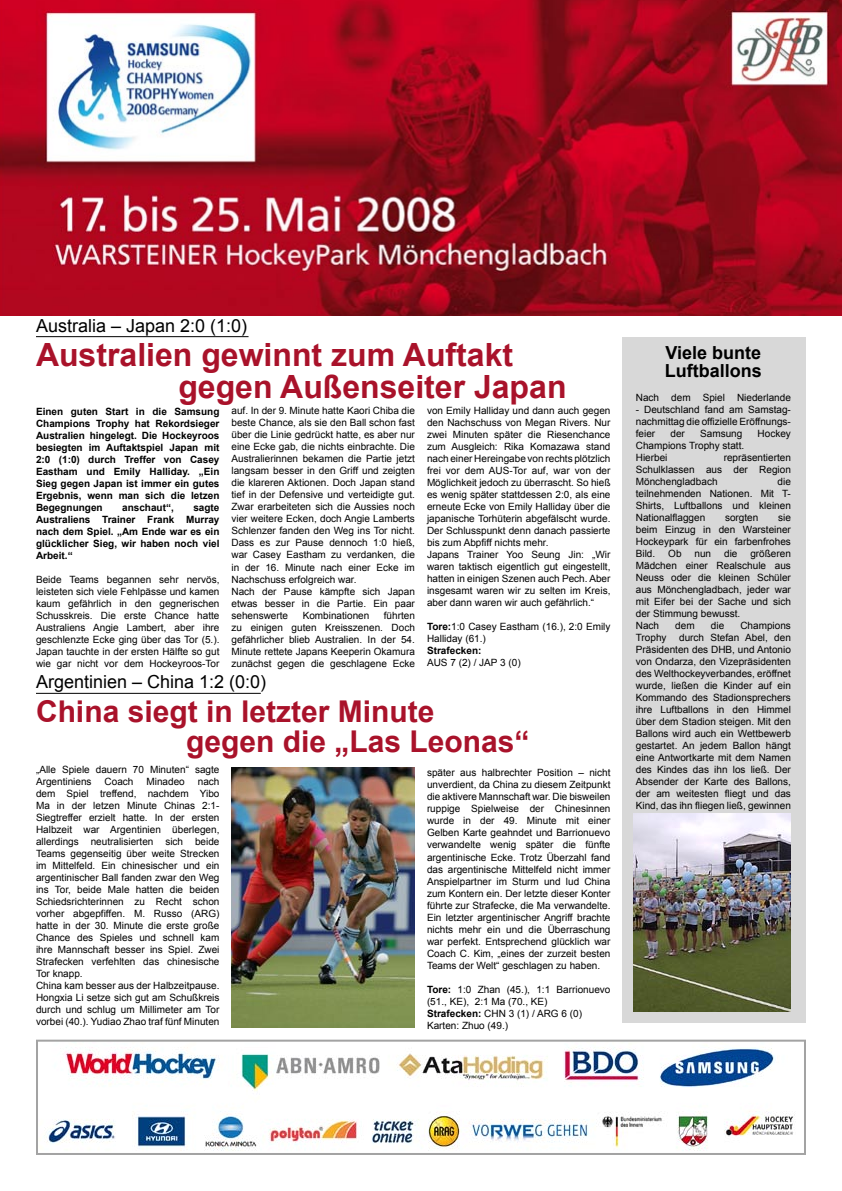
<style>
.page{position:relative;width:842px;height:1191px;background:#fff}
.page>*{position:absolute;margin:0;border:0;box-sizing:border-box;transform-origin:0 0}
.t1{font:700 32px "Arial";color:#a9122a}
.t2{font:700 30px "Arial";color:#a9122a}
.t3{font:18px "Arial";color:#000}
.t4{font:700 18px/18px "Arial";color:#000}
.t5{font:10px/12px "Arial";color:#000;text-align:justify}
.t6{font:700 10px/12px "Arial";color:#000;text-align:justify}
.s1{font-weight:700}
</style>
<div class="page">
<img style="left:0;top:0;width:842px;height:315px">
<img style="left:47px;top:1047px;width:748px;height:104px">
<div style="left:36px;top:1039px;width:770px;height:116px;border:2px solid #a3a3a3"></div>
<div style="left:622px;top:337px;width:184px;height:685px;background:#d8d8d8"></div>
<img style="left:633px;top:813px;width:158px;height:199px">
<img style="left:231px;top:767px;width:184px;height:261px">
<hr style="left:36px;top:693px;width:225px;height:1px;background:#000">
<hr style="left:36px;top:336px;width:213px;height:1px;background:#000">
<p class="t3" style="left:36px;top:314px;width:213px">Australia – Japan 2:0 (1:0)</p>
<p class="t1" style="left:36px;top:333px;width:479px">Australien gewinnt zum Auftakt</p>
<p class="t1" style="left:178px;top:365px;width:390px">gegen Außenseiter Japan</p>
<p class="t6" style="left:36px;top:405px;width:185px">Einen guten Start in die Samsung Champions Trophy hat Rekordsieger Australien hingelegt. Die Hockeyroos besiegten im Auftaktspiel Japan mit 2:0 (1:0) durch Treffer von Casey Eastham und Emily Halliday. „Ein Sieg gegen Japan ist immer ein gutes Ergebnis, wenn man sich die letzen Begegnungen</p>
<p class="t5" style="left:427px;top:405px;width:185px">von Emily Halliday und dann auch gegen den Nachschuss von Megan Rivers. Nur zwei Minuten später die Riesenchance zum Ausgleich: Rika Komazawa stand nach einer Hereingabe von rechts plötzlich frei vor dem AUS-Tor auf, war von der Möglichkeit jedoch zu überrascht. So hieß es wenig später stattdessen 2:0, als eine erneute Ecke von Emily Halliday über die japanische Torhüterin abgefälscht wurde.<br>Der Schlusspunkt denn danach passierte bis zum Abpfiff nichts mehr.</p>
<p class="t5" style="left:427px;top:549px;width:185px">Japans Trainer Yoo Seung Jin: „Wir waren taktisch eigentlich gut eingestellt, hatten in einigen Szenen auch Pech. Aber insgesamt waren wir zu selten im Kreis, aber dann waren wir auch gefährlich.“</p>
<p class="t5" style="left:427px;top:621px;width:185px"><span class="s1">Tore:</span>1:0 Casey Eastham (16.), 2:0 Emily<br>Halliday (61.)</p>
<p class="t6" style="left:427px;top:645px;width:56px">Strafecken:</p>
<p class="t5" style="left:427px;top:657px;width:95px">AUS 7 (2) / JAP 3 (0)</p>
<p class="t2" style="left:36px;top:691px;width:400px">China siegt in letzter Minute</p>
<p class="t2" style="left:186px;top:721px;width:345px">gegen die „Las Leonas“</p>
<p class="t5" style="left:36px;top:763px;width:185px">„Alle Spiele dauern 70 Minuten“ sagte<br>Argentiniens</p>
<p class="t5" style="left:231px;top:405px;width:185px">auf. In der 9. Minute hatte Kaori Chiba die beste Chance, als sie den Ball schon fast über die Linie gedrückt hatte, es aber nur eine Ecke gab, die nichts einbrachte. Die Australierinnen bekamen die Partie jetzt langsam besser in den Griff und zeigten die klareren Aktionen. Doch Japan stand tief in der Defensive und verteidigte gut.<br>Zwar erarbeiteten sich die Aussies noch vier weitere Ecken, doch Angie Lamberts Schlenzer fanden den Weg ins Tor nicht.<br>Dass es zur Pause dennoch 1:0 hieß, war Casey Eastham zu verdanken, die in der 16. Minute nach einer Ecke im Nachschuss erfolgreich war.</p>
<p class="t5" style="left:231px;top:585px;width:185px">Nach der Pause kämpfte sich Japan etwas besser in die Partie. Ein paar sehenswerte</p>
<p class="t6" style="left:122px;top:501px;width:53px">anschaut“,</p>
<p class="t6" style="left:36px;top:501px;width:185px;text-indent:157px">sagte Australiens Trainer Frank Murray nach dem Spiel. „Am Ende war es ein glücklicher Sieg, wir haben noch viel Arbeit.“</p>
<p class="t5" style="left:36px;top:573px;width:185px">Beide Teams begannen sehr nervös, leisteten sich viele Fehlpässe und kamen kaum gefährlich in den gegnerischen Schusskreis. Die erste Chance hatte Australiens Angie Lambert, aber ihre geschlenzte Ecke ging über das Tor (5.).<br>Japan tauchte in der ersten Hälfte so gut wie gar nicht vor dem Hockeyroos-Tor</p>
<p class="t5" style="left:231px;top:609px;width:185px;text-indent:152px">führten zu einigen guten Kreisszenen. Doch gefährlicher blieb Australien. In der 54.<br>Minute rettete Japans Keeperin Okamura zunächst gegen die geschlagene Ecke</p>
<p class="t5" style="left:303px;top:609px;width:68px">Kombinationen</p>
<p class="t3" style="left:36px;top:670px;width:232px">Argentinien – China 1:2 (0:0)</p>
<p class="t5" style="left:427px;top:767px;width:185px">später aus halbrechter Position – nicht unverdient, da China zu diesem Zeitpunkt die aktivere Mannschaft war. Die bisweilen ruppige Spielweise der Chinesinnen wurde in der 49. Minute mit einer Gelben Karte geahndet und Barrionuevo verwandelte wenig später die fünfte argentinische Ecke. Trotz Überzahl fand das argentinische Mittelfeld nicht immer Anspielpartner im Sturm und lud China zum Kontern ein. Der letzte dieser Konter führte zur Strafecke, die Ma verwandelte.<br>Ein letzter argentinischer Angriff brachte nichts mehr ein und die Überraschung war perfekt. Entsprechend glücklich war Coach C. Kim, „eines der zurzeit besten Teams der Welt“ geschlagen zu haben.</p>
<p class="t5" style="left:427px;top:983px;width:185px"><span class="s1">Tore:</span> 1:0 Zhan (45.), 1:1 Barrionuevo (51., KE), 2:1 Ma (70., KE)</p>
<p class="t5" style="left:427px;top:1007px;width:157px"><span class="s1">Strafecken:</span> CHN 3 (1) / ARG 6 (0)</p>
<p class="t5" style="left:427px;top:1019px;width:83px">Karten: Zhuo (49.)</p>
<p class="t5" style="left:105px;top:775px;width:30px">Coach</p>
<p class="t5" style="left:146px;top:775px;width:40px">Minadeo</p>
<p class="t5" style="left:36px;top:775px;width:185px;text-indent:162px">nach dem Spiel treffend, nachdem Yibo Ma in der letzen Minute Chinas 2:1- Siegtreffer erzielt hatte. In der ersten Halbzeit war Argentinien überlegen, allerdings neutralisierten sich beide Teams gegenseitig über weite Strecken im Mittelfeld. Ein chinesischer und ein argentinischer Ball fanden zwar den Weg ins Tor, beide Male hatten die beiden Schiedsrichterinnen zu Recht schon vorher abgepfiffen. M. Russo (ARG) hatte in der 30. Minute die erste große Chance des Spieles und schnell kam ihre Mannschaft besser ins Spiel. Zwei Strafecken verfehlten das chinesische Tor knapp.</p>
<p class="t5" style="left:36px;top:979px;width:185px">China kam besser aus der Halbzeitpause.<br>Hongxia Li setze sich gut am Schußkreis durch und schlug um Millimeter am Tor vorbei (40.). Yudiao Zhao traf fünf Minuten</p>
<p class="t4" style="left:665px;top:344px;width:99px">Viele bunte<br>Luftballons</p>
<p class="t5" style="left:636px;top:391px;width:157px">Nach dem Spiel Niederlande</p>
<p class="t5" style="left:636px;top:403px;width:157px">- Deutschland fand am Samstag&shy;nachmittag die offizielle Eröffnungs&shy;feier</p>
<p class="t5" style="left:670px;top:427px;width:16px">der</p>
<p class="t5" style="left:700px;top:427px;width:44px">Samsung</p>
<p class="t5" style="left:758px;top:427px;width:35px">Hockey</p>
<p class="t5" style="left:636px;top:439px;width:110px">Champions Trophy statt.</p>
<p class="t5" style="left:636px;top:451px;width:33px">Hierbei</p>
<p class="t5" style="left:636px;top:451px;width:157px;text-indent:88px">repräsentierten Schulklassen aus der Region Mönchengladbach</p>
<p class="t5" style="left:636px;top:475px;width:157px;text-indent:142px">die teilnehmenden Nationen. Mit T-Shirts, Luftballons und kleinen Nationalflaggen</p>
<p class="t5" style="left:636px;top:511px;width:157px;text-indent:142px">sie beim Einzug in den Warsteiner Hockeypark für ein farbenfrohes Bild.</p>
<p class="t5" style="left:725px;top:511px;width:35px">sorgten</p>
<p class="t5" style="left:668px;top:547px;width:15px">Ob</p>
<p class="t5" style="left:694px;top:547px;width:18px">nun</p>
<p class="t5" style="left:724px;top:547px;width:15px">die</p>
<p class="t5" style="left:636px;top:547px;width:157px;text-indent:115px">größeren Mädchen einer Realschule aus Neuss oder die kleinen Schüler aus Mönchengladbach, jeder war mit Eifer bei der Sache und sich der Stimmung bewusst.</p>
<p class="t5" style="left:636px;top:619px;width:25px">Nach</p>
<p class="t5" style="left:675px;top:619px;width:21px">dem</p>
<p class="t5" style="left:711px;top:619px;width:15px">die</p>
<p class="t5" style="left:740px;top:619px;width:52px">Champions</p>
<p class="t5" style="left:636px;top:631px;width:32px">Trophy</p>
<p class="t5" style="left:636px;top:631px;width:157px;text-indent:43px">durch Stefan Abel, den Präsidenten des DHB, und Antonio von Ondarza, den Vizepräsidenten des Welthockeyverbandes, eröffnet wurde, ließen die Kinder auf ein Kommando des Stadionsprechers ihre Luftballons in den Himmel über dem Stadion steigen. Mit den Ballons wird auch ein Wettbewerb gestartet. An jedem Ballon hängt eine Antwortkarte mit dem Namen des Kindes das ihn los ließ. Der Absender der Karte des Ballons, der am weitesten fliegt und das Kind, das ihn fliegen ließ, gewinnen</p>
</div>
